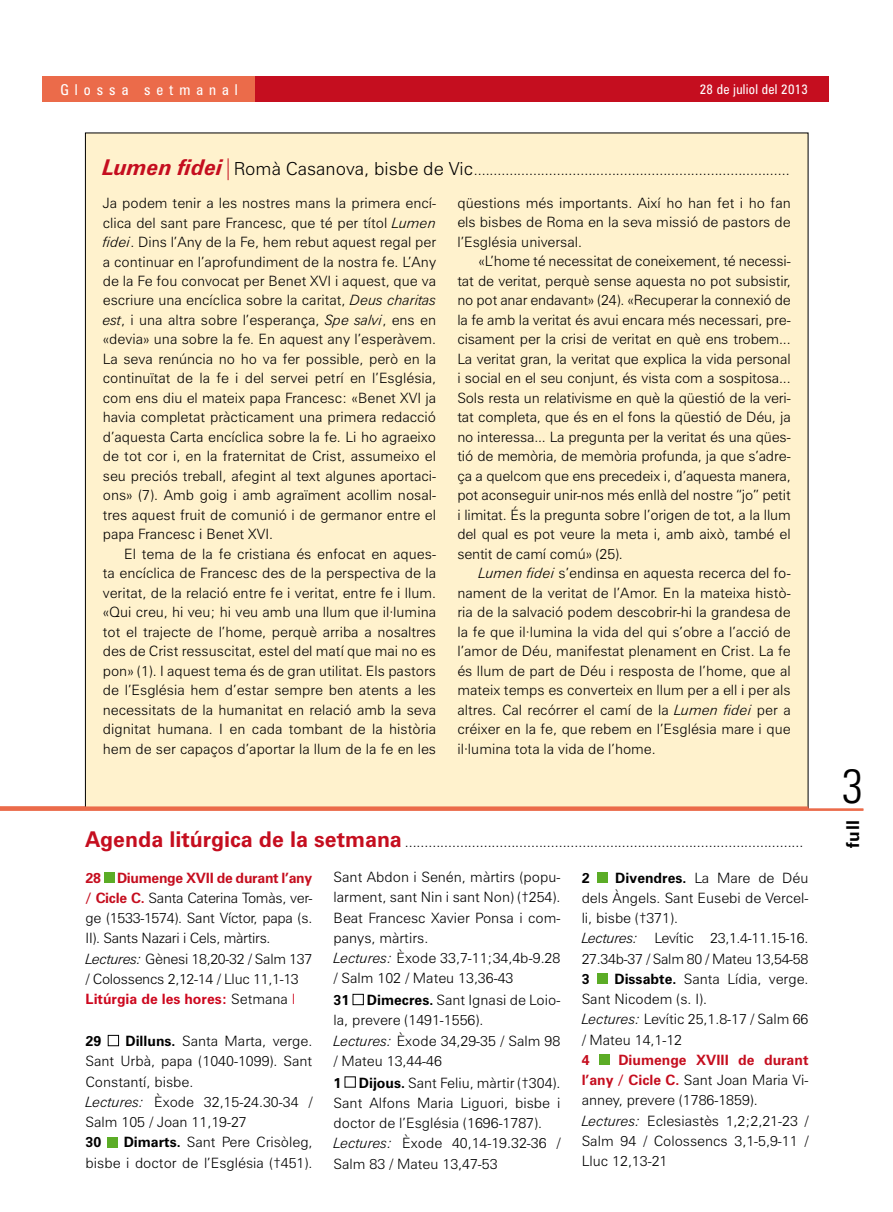
<style>
.page{position:relative;width:893px;height:1212px;background:#fff}
.page>*{position:absolute;margin:0;border:0;box-sizing:border-box;transform-origin:0 0}
.t1{font:300 condensed 48px "Zurich BT";color:#000}
.t2{font:700 17.7px "Zurich BT";color:#000}
.t3{font:condensed 15px "Zurich BT";letter-spacing:.4em;color:#fff}
.t4{font:300 14.25px/19.5px "Zurich BT";color:#000}
.t5{font:300 14.25px/20.2px "Zurich BT";letter-spacing:-.02em;color:#000}
.t6{font:700 14.25px "Zurich BT";color:#000}
.t7{font:700 14.25px "Zurich BT";color:#c50e1f}
.t8{font:condensed 13.5px "Zurich BT";letter-spacing:.02em;color:#fff}
.s1{font-weight:700;font-style:italic;font-size:21.75px;color:#c50e1f}
.s2{font-size:21.75px;color:#c50e1f}
.s3{font-size:18px}
.s4{font-style:italic}
.s5{font-weight:700;font-size:21.75px;color:#c50e1f}
.s6{font-weight:700;color:#c50e1f}
.s7{font-weight:700;color:#cd071e}
.s8{color:#cd071e}
.s9{font-weight:700}
</style>
<div class="page">
<div style="left:43px;top:77px;width:786px;height:25px;background:#c50e1f"></div>
<div style="left:43px;top:77px;width:212px;height:25px;background:#eb6b4a"></div>
<div style="left:104px;top:872px;width:10px;height:10px;background:#5bac26"></div>
<div style="left:108px;top:1035px;width:11px;height:11px;border:1px solid #000"></div>
<div style="left:107px;top:1137px;width:11px;height:10px;background:#5bac26"></div>
<div style="left:353px;top:994px;width:11px;height:11px;border:1px solid #000"></div>
<div style="left:345px;top:1076px;width:11px;height:11px;border:1px solid #000"></div>
<div style="left:597px;top:872px;width:11px;height:10px;background:#5bac26"></div>
<div style="left:597px;top:973px;width:10px;height:11px;background:#5bac26"></div>
<div style="left:599px;top:1054px;width:10px;height:11px;background:#5bac26"></div>
<div style="left:85px;top:133px;width:723px;height:675px;background:#fff2cd"></div>
<svg style="left:0;top:806px;width:863px;height:5px;background:#ed7c5c"></svg>
<p class="t3" style="left:60px;top:81px;width:179px">Glossa setmanal</p>
<p class="t8" style="left:700px;top:81px;width:110px">28 de juliol del 2013</p>
<p class="t4" style="left:103px;top:160px;width:688px"><span class="s1">Lumen fidei</span><span class="s2">|</span><span class="s3">Romà Casanova, bisbe de Vic</span>................................................................................</p>
<p class="t4" style="left:103px;top:193px;width:335px;text-align:justify">Ja podem tenir a les nostres mans la primera encí&shy;clica del sant pare Francesc, que té per títol <span class="s4">Lumen fidei</span>. Dins l’Any de la Fe, hem rebut aquest regal per a continuar en l’aprofundiment de la nostra fe. L’Any de la Fe fou convocat per Benet XVI i aquest, que va escriure una encíclica sobre la caritat, <span class="s4">Deus charitas est</span>, i una altra sobre l’esperança, <span class="s4">Spe salvi</span>, ens en «devia» una sobre la fe. En aquest any l’esperàvem.<br>La seva renúncia no ho va fer possible, però en la continuïtat de la fe i del servei petrí en l’Església, com ens diu el mateix papa Francesc: «Benet XVI ja havia completat pràcticament una primera redacció d’aquesta Carta encíclica sobre la fe. Li ho agraeixo de tot cor i, en la fraternitat de Crist, assumeixo el seu preciós treball, afegint al text algunes aportaci&shy;ons» (7). Amb goig i amb agraïment acollim nosal&shy;tres aquest fruit de comunió i de germanor entre el papa Francesc i Benet XVI.</p>
<p class="t4" style="left:103px;top:544px;width:335px;text-align:justify;text-indent:21px">El tema de la fe cristiana és enfocat en aques&shy;ta encíclica de Francesc des de la perspectiva de la veritat, de la relació entre fe i veritat, entre fe i llum. «Qui creu, hi veu; hi veu amb una llum que il·lumina tot el trajecte de l’home, perquè arriba a nosaltres des de Crist ressuscitat, estel del matí que mai no es pon» (1). I aquest tema és de gran utilitat. Els pastors de l’Església hem d’estar sempre ben atents a les necessitats de la humanitat en relació amb la seva dignitat humana. I en cada tombant de la història hem de ser capaços d’aportar la llum de la fe en les</p>
<p class="t4" style="left:457px;top:193px;width:335px;text-align:justify">qüestions més importants. Així ho han fet i ho fan els bisbes de Roma en la seva missió de pastors de l’Església universal.</p>
<p class="t4" style="left:457px;top:251px;width:335px;text-align:justify;text-indent:21px">«L’home té necessitat de coneixement, té necessi&shy;tat de veritat, perquè sense aquesta no pot subsistir, no pot anar endavant» (24). «Recuperar la connexió de la fe amb la veritat és avui encara més necessari, pre&shy;cisament per la crisi de veritat en què ens trobem...<br>La veritat gran, la veritat que explica la vida personal i social en el seu conjunt, és vista com a sospitosa...<br>Sols resta un relativisme en què la qüestió de la veri&shy;tat completa, que és en el fons la qüestió de Déu, ja no interessa... La pregunta per la veritat és una qües&shy;tió de memòria, de memòria profunda, ja que s’adre&shy;ça a quelcom que ens precedeix i, d’aquesta manera, pot aconseguir unir-nos més enllà del nostre “jo” petit i limitat. És la pregunta sobre l’origen de tot, a la llum del qual es pot veure la meta i, amb això, també el sentit de camí comú» (25).</p>
<p class="t4" style="left:457px;top:563px;width:335px;text-align:justify;text-indent:21px"><span class="s4">Lumen fidei</span> s’endinsa en aquesta recerca del fo&shy;nament de la veritat de l’Amor. En la mateixa histò&shy;ria de la salvació podem descobrir-hi la grandesa de la fe que il·lumina la vida del qui s’obre a l’acció de l’amor de Déu, manifestat plenament en Crist. La fe és llum de part de Déu i resposta de l’home, que al mateix temps es converteix en llum per a ell i per als altres. Cal recórrer el camí de la <span class="s4">Lumen fidei</span> per a créixer en la fe, que rebem en l’Església mare i que il·lumina tota la vida de l’home.</p>
<p class="t4" style="left:85px;top:832px;width:720px"><span class="s5">Agenda litúrgica de la setmana</span> .....................................................................................................</p>
<p class="t5" style="left:86px;top:867px;width:228px"><span class="s6">28 Diumenge XVII de durant l’any / Cicle C.</span> Santa Caterina Tomàs, ver&shy;ge (1533-1574). Sant Víctor, papa (s.<br>II). Sants Nazari i Cels, màrtirs.<br><span class="s4">Lectures:</span> Gènesi 18,20-32 / Salm 137 / Colossencs 2,12-14 / Lluc 11,1-13<br><span class="s7">Litúrgia de les hores:</span> Setmana <span class="s8">I</span></p>
<p class="t6" style="left:86px;top:1032px;width:17px">29</p>
<p class="t4" style="left:86px;top:1031px;width:228px;line-height:20.2px;text-indent:40px"><span class="s9">Dilluns.</span> Santa Marta, verge.<br>Sant Urbà, papa (1040-1099). Sant<br>Constantí, bisbe.<br><span class="s4">Lectures:</span> Èxode 32,15-24.30-34 /<br>Salm 105 / Joan 11,19-27</p>
<p class="t6" style="left:86px;top:1133px;width:17px">30</p>
<p class="t4" style="left:86px;top:1132px;width:228px;line-height:20.2px;text-align:right"><span class="s9">Dimarts.</span> Sant Pere Crisòleg, bisbe i doctor de l’Església (†451).</p>
<p class="t4" style="left:334px;top:867px;width:228px;line-height:20.2px">Sant Abdon i Senén, màrtirs (popu&shy;larment, sant Nin i sant Non) (†254).<br>Beat Francesc Xavier Ponsa i com&shy;panys, màrtirs.<br><span class="s4">Lectures:</span> Èxode 33,7-11;34,4b-9.28 / Salm 102 / Mateu 13,36-43</p>
<p class="t4" style="left:334px;top:990px;width:228px;line-height:20.2px"><span class="s9">31 Dimecres.</span> Sant Ignasi de Loio&shy;la, prevere (1491-1556).<br><span class="s4">Lectures:</span> Èxode 34,29-35 / Salm 98 / Mateu 13,44-46</p>
<p class="t4" style="left:334px;top:1072px;width:228px;line-height:20.2px"><span class="s9">1 Dijous.</span> Sant Feliu, màrtir (†304).<br>Sant Alfons Maria Liguori, bisbe i doctor de l’Església (1696-1787).<br><span class="s4">Lectures:</span> Èxode 40,14-19.32-36 /<br>Salm 83 / Mateu 13,47-53</p>
<p class="t4" style="left:582px;top:867px;width:228px;line-height:20.2px;text-indent:34px"><span class="s9">Divendres.</span> La Mare de Déu dels Àngels. Sant Eusebi de Vercel· li, bisbe (†371).<br><span class="s4">Lectures:</span> Levític 23,1.4-11.15-16.<br>27.34b-37 / Salm 80 / Mateu 13,54-58</p>
<p class="t6" style="left:582px;top:970px;width:9px">3</p>
<p class="t6" style="left:582px;top:869px;width:9px">2</p>
<p class="t4" style="left:582px;top:968px;width:228px;line-height:20.2px;text-indent:33px"><span class="s9">Dissabte.</span> Santa Lídia, verge.<br>Sant Nicodem (s. I).<br><span class="s4">Lectures:</span> Levític 25,1.8-17 / Salm 66 / Mateu 14,1-12</p>
<p class="t7" style="left:582px;top:1051px;width:9px">4</p>
<p class="t4" style="left:582px;top:1049px;width:228px;line-height:20.2px;text-indent:37px"><span class="s6">Diumenge XVIII de durant l’any / Cicle C.</span> Sant Joan Maria Vi&shy;anney, prevere (1786-1859).<br><span class="s4">Lectures:</span> Eclesiastès 1,2;2,21-23 /<br>Salm 94 / Colossencs 3,1-5,9-11 /<br>Lluc 12,13-21</p>
<h1 class="t1" style="left:842px;top:756px;width:24px">3</h1>
<p class="t2" style="left:842px;top:848px;width:30px;rotate:-90deg">full</p>
</div>
